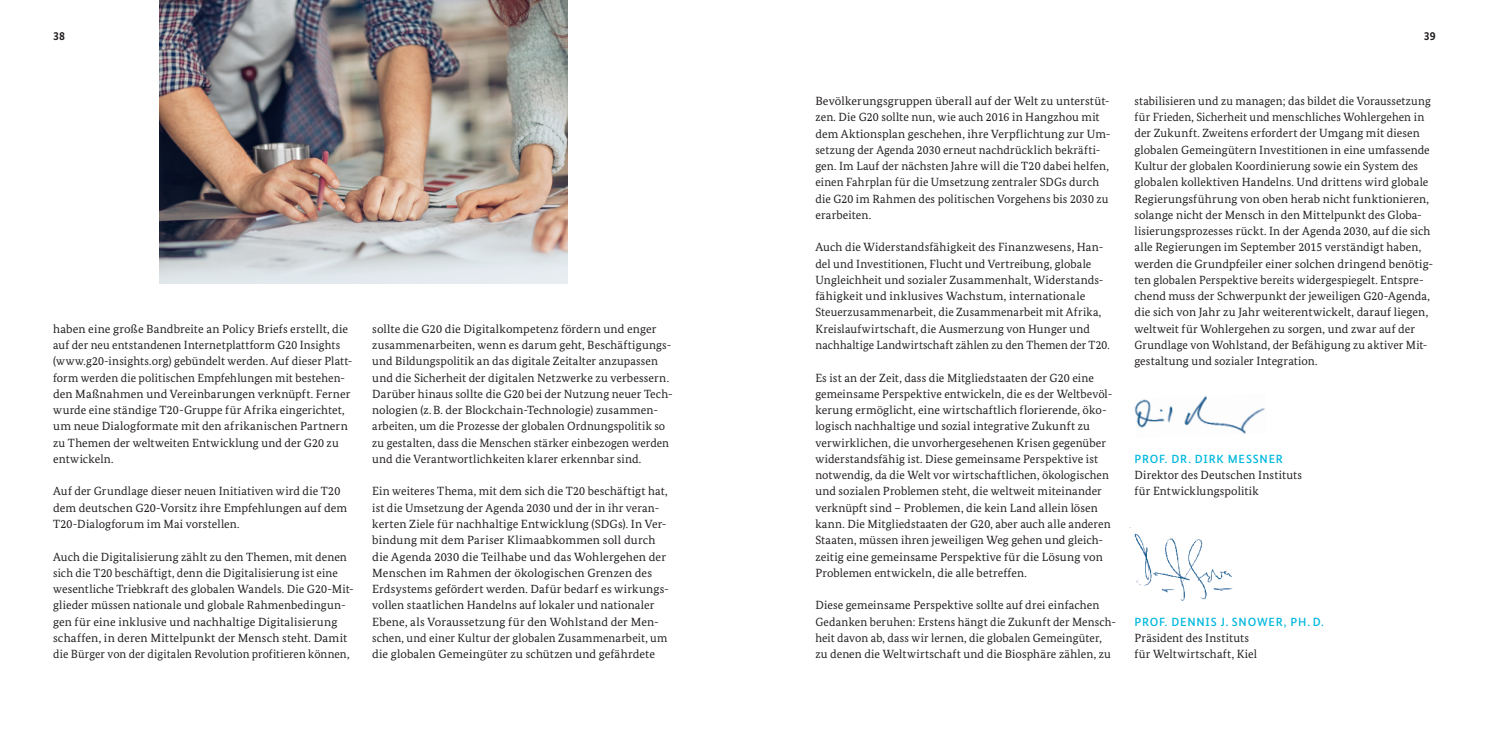
<style>
.page{position:relative;width:1489px;height:745px;background:#fff}
.page>*{position:absolute;margin:0;border:0;box-sizing:border-box;transform-origin:0 0}
.t1{font:11.88px/16.2px "Bundes Serif";letter-spacing:.01em;color:#231f20}
.t2{font:500 11.88px "Bundes Sans";letter-spacing:.07em;color:#00b8de}
.t3{font:700 11.88px "Bundes Sans";color:#231f20}
</style>
<div class="page">
<img style="left:1134px;top:396px;width:131px;height:38px">
<img style="left:1129px;top:527px;width:104px;height:74px">
<img style="left:159px;top:0;width:408px;height:284px">
<p class="t3" style="left:53px;top:29px;width:14px">38</p>
<p class="t1" style="left:53px;top:320px;width:301px">haben eine große Bandbreite an Policy Briefs erstellt, die auf der neu entstandenen Internetplattform G20 Insights (www.g20-insights.org) gebündelt werden. Auf dieser Platt&shy;form werden die politischen Empfeh lungen mit bestehen&shy;den Maßnahmen und Vereinbarungen verknüpft. Ferner wurde eine ständige T20-Gruppe für Afrika eingerichtet, um neue Dialogformate mit den afrikanischen Partnern zu Themen der weltweiten Entwicklung und der G20 zu entwickeln.</p>
<p class="t1" style="left:53px;top:483px;width:295px">Auf der Grundlage dieser neuen Initiativen wird die T20 dem deutschen G20-Vorsitz ihre Empfehlungen auf dem<br>T20-Dialogforum im Mai vorstellen.</p>
<p class="t1" style="left:53px;top:548px;width:302px">Auch die Digitalisierung zählt zu den Themen, mit denen sich die T20 beschäftigt, denn die Digitalisierung ist eine wesentliche Triebkraft des globalen Wandels. Die G20-Mit&shy;glieder müssen nationale und globale Rahmenbedingun&shy;gen für eine inklusive und nachhaltige Digitalisierung schaffen, in deren Mittelpunkt der Mensch steht. Damit die Bürger von der digitalen Revolution profitieren können,</p>
<p class="t1" style="left:372px;top:320px;width:302px">sollte die G20 die Digitalkompetenz fördern und enger zusammenarbeiten, wenn es darum geht, Beschäftigungs&shy;und Bildungspolitik an das digitale Zeitalter anzupassen und die Sicherheit der digitalen Netzwerke zu verbessern.<br>Darüber hinaus sollte die G20 bei der Nutzung neuer Tech&shy;nologien (z. B. der Blockchain-Technologie) zusammen&shy;arbeiten, um die Prozesse der globalen Ordnungspolitik so zu gestalten, dass die Menschen stärker einbezogen werden und die Verantwortlichkeiten klarer erkennbar sind.</p>
<p class="t1" style="left:372px;top:483px;width:298px">Ein weiteres Thema, mit dem sich die T20 beschäftigt hat, ist die Umsetzung der Agenda 2030 und der in ihr veran&shy;kerten Ziele für nachhaltige Entwicklung (SDGs). In Ver&shy;bindung mit dem Pariser Klimaabkommen soll durch die Agenda 2030 die Teilhabe und das Wohlergehen der Menschen im Rahmen der ökologischen Grenzen des Erdsystems gefördert werden. Dafür bedarf es wirkungs&shy;vollen staatlichen Handelns auf lokaler und nationaler Ebene, als Voraussetzung für den Wohlstand der Men&shy;schen, und einer Kultur der globalen Zusammenarbeit, um die globalen Gemeingüter zu schützen und gefährdete</p>
<p class="t3" style="left:1423px;top:29px;width:13px">39</p>
<p class="t1" style="left:815px;top:93px;width:296px">Bevölkerungsgruppen überall auf der Welt zu unterstüt&shy;zen. Die G20 sollte nun, wie auch 2016 in Hang zhou mit dem Ak tions plan geschehen, ihre Verpflichtung zur Um&shy;setzung der Agenda 2030 erneut nachdrücklich bekräfti&shy;gen. Im Lauf der nächsten Jahre will die T20 dabei helfen, einen Fahrplan für die Umsetzung zentraler SDGs durch die G20 im Rahmen des politischen Vorgehens bis 2030 zu erarbeiten.</p>
<p class="t1" style="left:815px;top:239px;width:296px">Auch die Widerstandsfähigkeit des Finanzwesens, Han&shy;del und Investitionen, Flucht und Vertreibung, globale Ungleich heit und sozialer Zusammenhalt, Widerstands&shy;fähigkeit und inklusives Wachstum, internationale Steuerzusammenarbeit, die Zusammenarbeit mit Afrika, Kreislaufwirtschaft, die Ausmerzung von Hunger und nachhaltige Landwirtschaft zählen zu den Themen der T20.</p>
<p class="t1" style="left:815px;top:369px;width:298px">Es ist an der Zeit, dass die Mitgliedstaaten der G20 eine gemeinsame Perspektive entwickeln, die es der Weltbevöl&shy;kerung ermöglicht, eine wirtschaftlich florierende, öko&shy;logisch nachhaltige und sozial integrative Zukunft zu verwirklichen, die unvorhergesehenen Krisen gegenüber widerstandsfähig ist. Diese gemeinsame Perspektive ist notwendig, da die Welt vor wirtschaftlichen, ökologischen und sozialen Problemen steht, die weltweit miteinander verknüpft sind – Problemen, die kein Land allein lösen kann. Die Mitgliedstaaten der G20, aber auch alle anderen Staaten, müssen ihren jeweiligen Weg gehen und gleich&shy;zeitig eine gemeinsame Perspektive für die Lösung von Problemen entwickeln, die alle betreffen.</p>
<p class="t1" style="left:815px;top:596px;width:302px">Diese gemeinsame Perspektive sollte auf drei einfachen Gedanken beruhen: Erstens hängt die Zukunft der Mensch&shy;heit davon ab, dass wir lernen, die globalen Gemeingüter, zu denen die Weltwirtschaft und die Biosphäre zählen, zu</p>
<p class="t1" style="left:1134px;top:93px;width:300px">stabilisieren und zu managen; das bildet die Voraussetzung für Frieden, Sicherheit und menschliches Wohl ergehen in der Zukunft. Zweitens erfordert der Umgang mit diesen globalen Gemeingütern Investitionen in eine umfassende Kultur der globalen Koordinierung sowie ein System des globalen kollektiven Handelns. Und drittens wird globale Regierungsführung von oben herab nicht funktionieren, solange nicht der Mensch in den Mittelpunkt des Globa&shy;lisierungsprozesses rückt. In der Agenda 2030, auf die sich alle Regierungen im September 2015 verständigt haben, werden die Grundpfeiler einer solchen dringend benötig&shy;ten globalen Perspektive bereits widergespiegelt. Entspre&shy;chend muss der Schwerpunkt der jeweiligen G20-Agenda, die sich von Jahr zu Jahr weiterentwickelt, darauf liegen, weltweit für Wohlergehen zu sorgen, und zwar auf der Grundlage von Wohlstand, der Befähigung zu aktiver Mit&shy;gestaltung und sozialer Integration.</p>
<p class="t2" style="left:1134px;top:451px;width:150px">PROF. DR. DIRK MESSNER</p>
<p class="t1" style="left:1134px;top:466px;width:169px">Direktor des Deutschen Instituts für Entwicklungspolitik</p>
<p class="t2" style="left:1134px;top:614px;width:191px">PROF. DENNIS J. SNOWER, PH. D.</p>
<p class="t1" style="left:1134px;top:629px;width:124px">Präsident des Instituts für Weltwirtschaft, Kiel</p>
</div>
